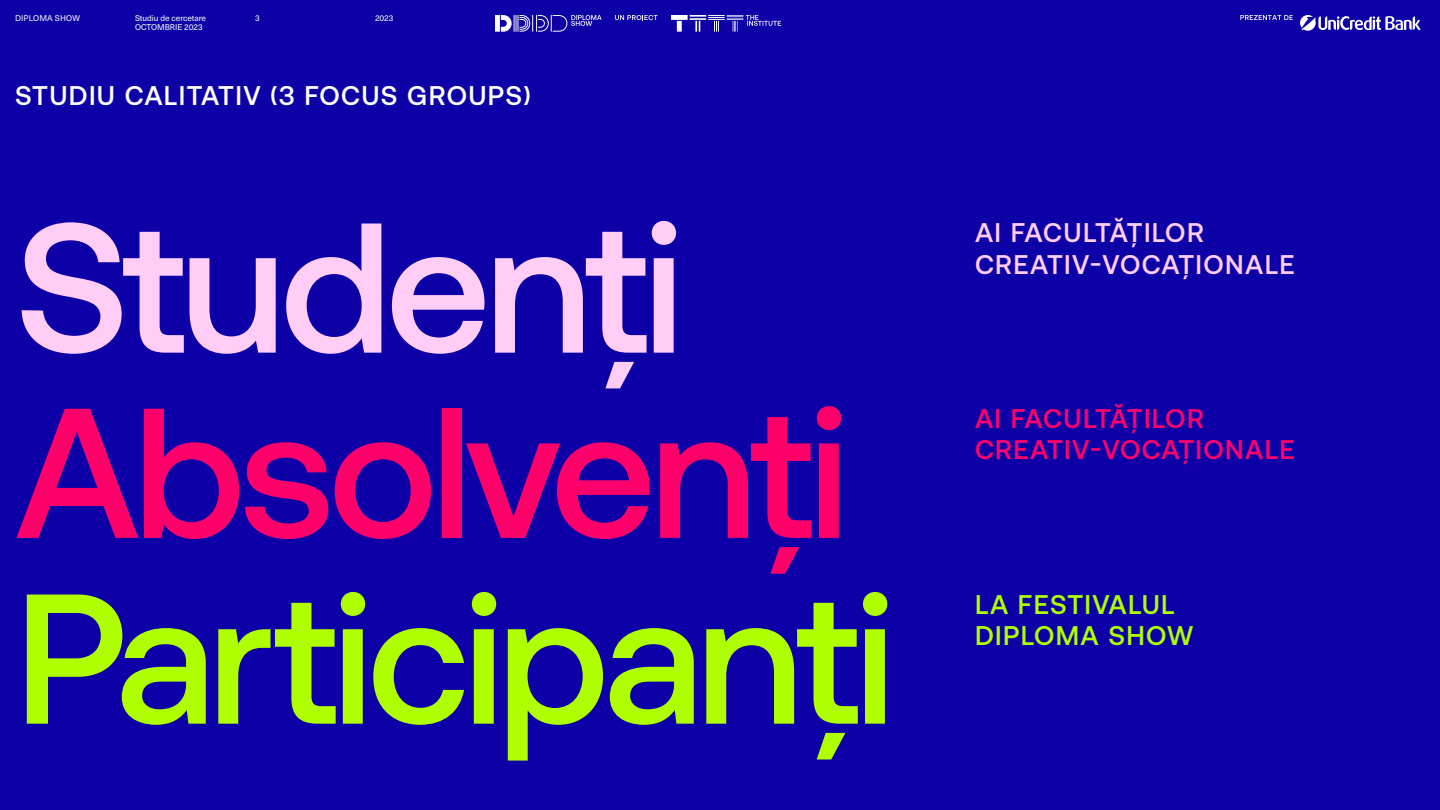
<style>
.page{position:relative;width:1440px;height:810px;background:#0d00a6}
.page>*{position:absolute;margin:0;border:0;box-sizing:border-box;transform-origin:0 0}
.t1{font:500 184.5px "Aeonik";letter-spacing:-.03em;color:#b0ff00}
.t2{font:500 184.5px "Aeonik";letter-spacing:-.03em;color:#ff006b}
.t3{font:500 184.5px "Aeonik";letter-spacing:-.03em;color:#ffcdf5}
.t4{font:500 27px/31.5px "Aeonik";letter-spacing:.05em;color:#ffcdf5}
.t5{font:500 27px/31.5px "Aeonik";letter-spacing:.05em;color:#ff006b}
.t6{font:500 27px "Aeonik";letter-spacing:.05em;color:#fff}
.t7{font:500 27px/31.5px "Aeonik";letter-spacing:.05em;color:#b0ff00}
.t8{font:8.25px/9.4px "Neue Haas Unica Pro";letter-spacing:-.005em;color:#fff}
.t9{font:8.25px "Neue Haas Unica Pro";letter-spacing:.02em;color:#fff}
</style>
<div class="page">
<svg style="left:1300px;top:15px;width:121px;height:16px"></svg>
<svg style="left:1240px;top:15px;width:53px;height:5px"></svg>
<svg style="left:615px;top:15px;width:43px;height:5px"></svg>
<svg style="left:671px;top:15px;width:110px;height:17px"></svg>
<svg style="left:495px;top:15px;width:107px;height:17px"></svg>
<p class="t9" style="left:15px;top:13px;width:67px">DIPLOMA SHOW</p>
<p class="t8" style="left:135px;top:13px;width:73px">Studiu de cercetare<br>OCTOMBRIE 2023</p>
<p class="t8" style="left:255px;top:13px;width:6px">3</p>
<p class="t8" style="left:375px;top:13px;width:20px">2023</p>
<h2 class="t6" style="left:15px;top:81px;width:518px">STUDIU CALITATIV (3 FOCUS GROUPS)</h2>
<h1 class="t3" style="left:15px;top:186px;width:670px">Studenți</h1>
<h1 class="t2" style="left:15px;top:371px;width:835px">Absolvenți</h1>
<h1 class="t1" style="left:15px;top:557px;width:881px">Participanți</h1>
<h2 class="t4" style="left:975px;top:217px;width:321px">AI FACULTĂȚILOR<br>CREATIV-VOCAȚIONALE</h2>
<h2 class="t5" style="left:975px;top:403px;width:321px">AI FACULTĂȚILOR<br>CREATIV-VOCAȚIONALE</h2>
<h2 class="t7" style="left:975px;top:588px;width:220px">LA FESTIVALUL<br>DIPLOMA SHOW</h2>
</div>
